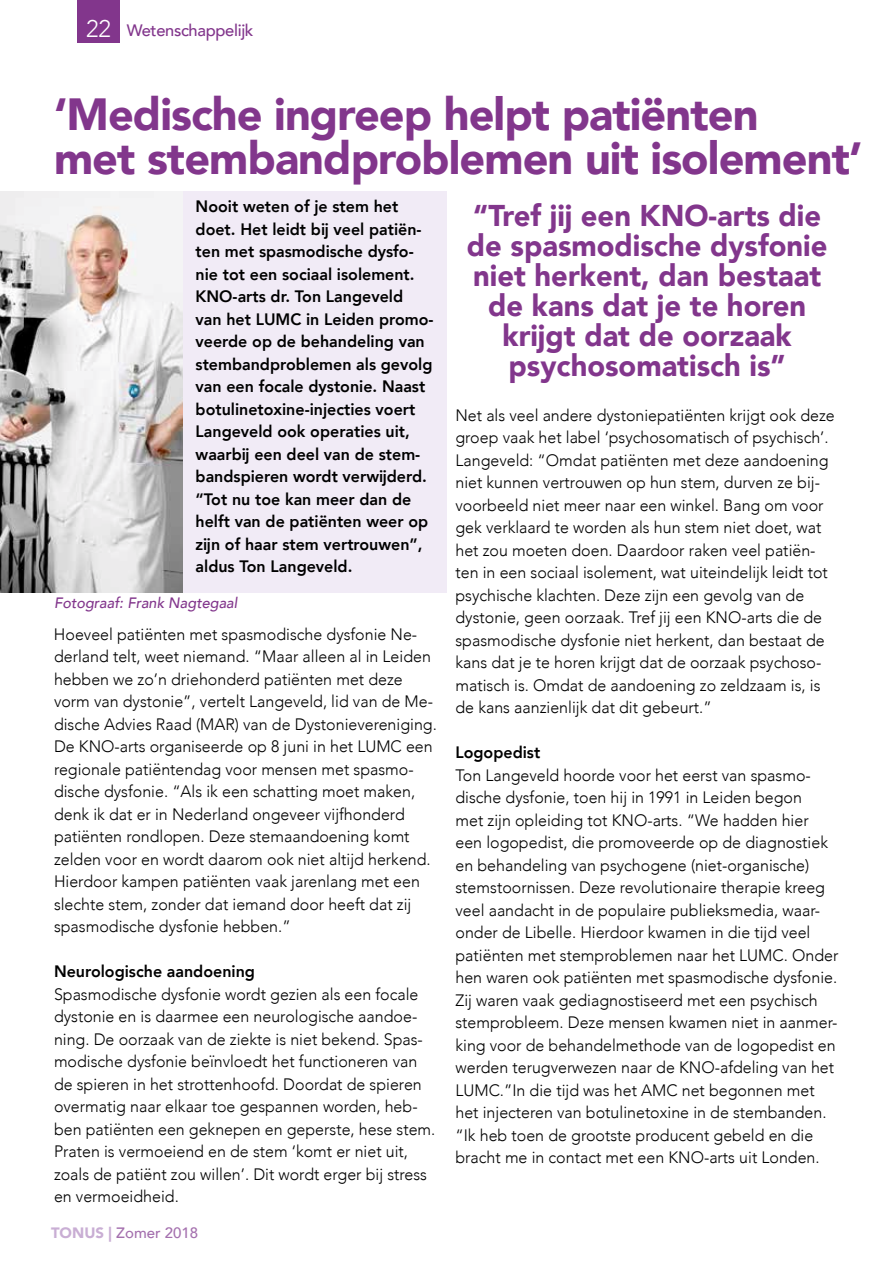
<style>
.page{position:relative;width:893px;height:1263px;background:#fff}
.page>*{position:absolute;margin:0;border:0;box-sizing:border-box;transform-origin:0 0}
.t1{font:900 45px/43.5px "Avenir";letter-spacing:-.02em;color:#82368c}
.t2{font:900 30px/30px "Avenir";color:#82368c;text-align:center}
.t3{font:300 16.5px/22.5px "Avenir";color:#000}
.t4{font:800 16.5px/22.5px "Avenir";color:#000}
.t5{font:500 16.5px "Avenir";letter-spacing:-.02em;color:#82368c}
.t6{font:italic 500 15px "Avenir";color:#82368c}
.t7{font:500 15px "Avenir";color:#a470ae}
.s1{font-weight:300;font-size:24px;color:#fff}
.s2{font-weight:900;color:#c9aed4}
</style>
<div class="page">
<div style="left:77px;top:0;width:43px;height:43px;background:#82368c"></div>
<div style="left:0;top:191px;width:446px;height:401px;background:#f1ebf6"></div>
<img style="left:0;top:207px;width:183px;height:385px">
<p class="t5" style="left:86px;top:16px;width:169px"><span class="s1">22</span> Wetenschappelijk</p>
<h1 class="t1" style="left:54px;top:91px;width:810px">‘Medische ingreep helpt patiënten<br>met stembandproblemen uit isolement’</h1>
<p class="t4" style="left:196px;top:195px;width:239px">Nooit weten of je stem het doet. Het leidt bij veel patiën&shy;ten met spasmodische dysfo&shy;nie tot een sociaal isolement.<br>KNO-arts dr. Ton Langeveld<br>van het LUMC in Leiden promo&shy;veerde op de behandeling van stembandproblemen als gevolg van een focale dystonie. Naast botulinetoxine-injecties voert<br>Langeveld ook operaties uit, waarbij een deel van de stem&shy;bandspieren wordt verwijderd. “Tot nu toe kan meer dan de helft van de patiënten weer op zijn of haar stem vertrouwen”, aldus Ton Langeveld.</p>
<h2 class="t2" style="left:467px;top:199px;width:362px">“Tref jij een KNO-arts die de spasmodische dysfonie niet herkent, dan bestaat de kans dat je te horen krijgt dat de oorzaak psychosomatisch is”</h2>
<p class="t3" style="left:455px;top:404px;width:381px">Net als veel andere dystoniepatiënten krijgt ook deze groep vaak het label ‘psychosomatisch of psychisch’.<br>Langeveld: “Omdat patiënten met deze aandoening niet kunnen vertrouwen op hun stem, durven ze bij&shy;voorbeeld niet meer naar een winkel. Bang om voor gek verklaard te worden als hun stem niet doet, wat het zou moeten doen. Daardoor raken veel patiën&shy;ten in een sociaal isolement, wat uiteindelijk leidt tot psychische klachten. Deze zijn een gevolg van de dystonie, geen oorzaak. Tref jij een KNO-arts die de spasmodische dysfonie niet herkent, dan bestaat de kans dat je te horen krijgt dat de oorzaak psychoso&shy;matisch is. Omdat de aandoening zo zeldzaam is, is de kans aanzienlijk dat dit gebeurt.”</p>
<p class="t4" style="left:455px;top:741px;width:86px">Logopedist</p>
<p class="t3" style="left:455px;top:764px;width:384px">Ton Langeveld hoorde voor het eerst van spasmo&shy;dische dysfonie, toen hij in 1991 in Leiden begon<br>met zijn opleiding tot KNO-arts. “We hadden hier een logopedist, die promoveerde op de diagnostiek en behandeling van psychogene (niet-organische) stemstoornissen. Deze revolutionaire therapie kreeg veel aandacht in de populaire publieksmedia, waar&shy;onder de Libelle. Hierdoor kwamen in die tijd veel patiënten met stemproblemen naar het LUMC. Onder hen waren ook patiënten met spasmodische dysfonie.<br>Zij waren vaak gediagnostiseerd met een psychisch stemprobleem. Deze mensen kwamen niet in aanmer&shy;king voor de behandelmethode van de logopedist en werden terugverwezen naar de KNO-afdeling van het LUMC.”In die tijd was het AMC net begonnen met het injecteren van botulinetoxine in de stembanden. “Ik heb toen de grootste producent gebeld en die bracht me in contact met een KNO-arts uit Londen.</p>
<p class="t6" style="left:54px;top:594px;width:185px">Fotograaf: Frank Nagtegaal</p>
<p class="t3" style="left:54px;top:623px;width:384px">Hoeveel patiënten met spasmodische dysfonie Ne&shy;derland telt, weet niemand. “Maar alleen al in Leiden hebben we zo’n driehonderd patiënten met deze vorm van dystonie”, vertelt Langeveld, lid van de Me&shy;dische Advies Raad (MAR) van de Dystonievereniging.<br>De KNO-arts organiseerde op 8 juni in het LUMC een regionale patiëntendag voor mensen met spasmo&shy;dische dysfonie. “Als ik een schatting moet maken, denk ik dat er in Nederland ongeveer vijfhonderd patiënten rondlopen. Deze stemaandoening komt zelden voor en wordt daarom ook niet altijd herkend.<br>Hierdoor kampen patiënten vaak jarenlang met een slechte stem, zonder dat iemand door heeft dat zij spasmodische dysfonie hebben.”</p>
<p class="t4" style="left:54px;top:960px;width:202px">Neurologische aandoening</p>
<p class="t3" style="left:54px;top:983px;width:383px">Spasmodische dysfonie wordt gezien als een focale dystonie en is daarmee een neurologische aandoe&shy;ning. De oorzaak van de ziekte is niet bekend. Spas&shy;modische dysfonie beïnvloedt het functioneren van de spieren in het strottenhoofd. Doordat de spieren overmatig naar elkaar toe gespannen worden, heb&shy;ben patiënten een geknepen en geperste, hese stem.<br>Praten is vermoeiend en de stem ‘komt er niet uit, zoals de patiënt zou willen’. Dit wordt erger bij stress en vermoeidheid.</p>
<p class="t7" style="left:51px;top:1219px;width:149px"><span class="s2">TONUS |</span> Zomer 2018</p>
</div>
